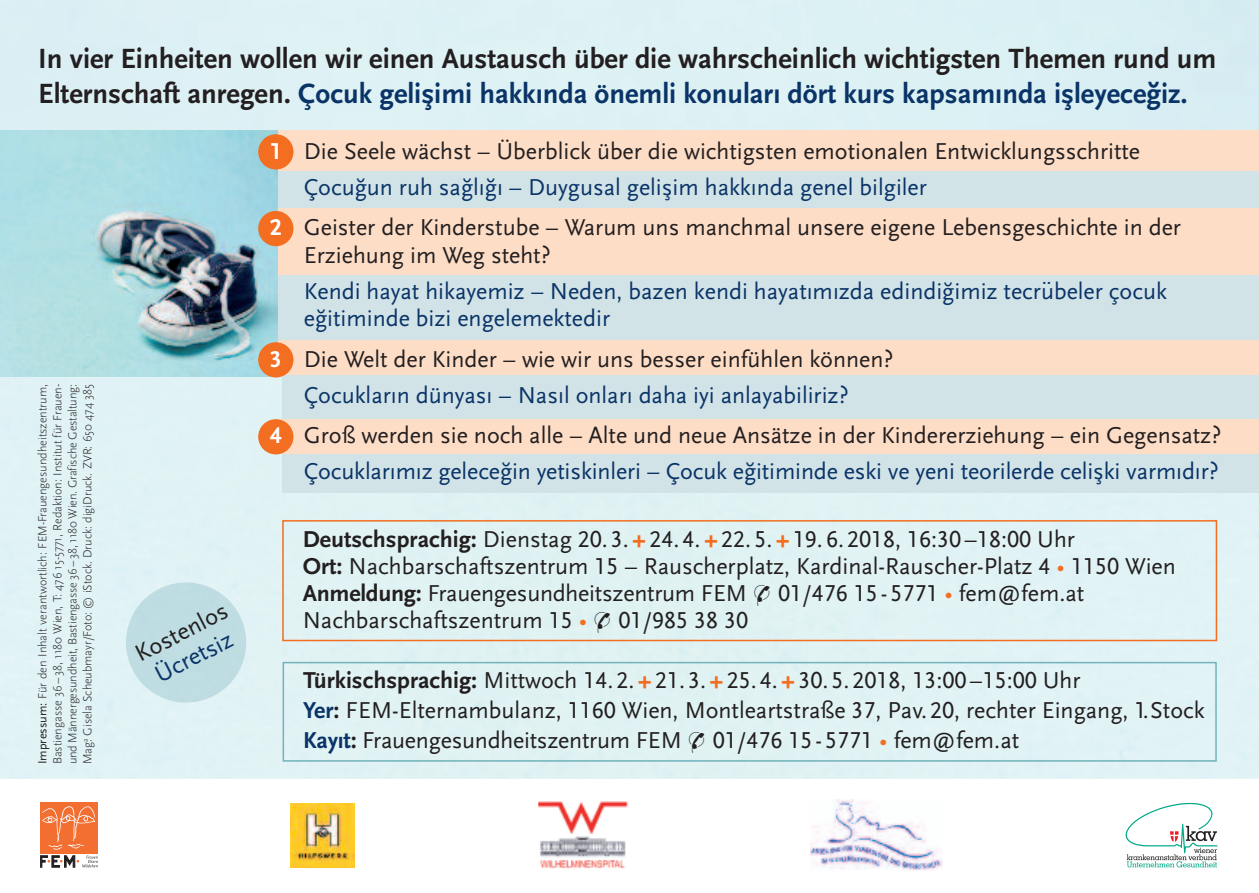
<style>
.page{position:relative;width:1259px;height:893px;background:#fff}
.page>*{position:absolute;margin:0;border:0;box-sizing:border-box;transform-origin:0 0}
.t1{font:700 29.1px "T Scalaturk";color:#0a3468}
.t2{font:700 29.1px "Scala Sans";color:#231f20}
.t3{font:24.6px "Scala Sans";color:#231f20}
.t4{font:24.6px "Scala Sans";color:#0a3468}
.t5{font:24px/27px "Scala Sans";color:#231f20}
.t6{font:24px/36px "Scala Sans";color:#0a3468}
.t7{font:24px "Scala Sans Caps";color:#231f20}
.t8{font:24px "T Scalaturk";color:#0a3468}
.t9{font:300 12.3px/15px "Scala Sans";letter-spacing:-.005em;color:#231f20;text-align:justify}
.s1{font-family:"Scala Sans";color:#231f20}
.s2{font-weight:400}
.s3{font-family:"Scala Sans Figures";font-weight:700;color:#fff}
.s4{font-family:"Scala Sans"}
.s5{font-family:"T Scalaturk"}
.s6{font-family:"Lucida Grande"}
.s7{color:#231f20}
.s8{font-family:"Scala Sans";font-weight:700}
.s9{font-family:"Scala Sans";font-weight:900;color:#f36e21}
.s10{font-weight:700}
.s11{font-family:"Scala Sans Caps"}
.s12{color:#f36e21}
.s13{font-family:"Monotype Sorts"}
.s14{font-weight:700;color:#0a3468}
</style>
<div class="page">
<div style="left:0;top:0;width:1259px;height:779px;background:#e0f2f4"></div>
<img style="left:291px;top:803px;width:64px;height:64px">
<div style="left:241px;top:131px;width:1018px;height:188px;background:#fdddc6"></div>
<div style="left:242px;top:171px;width:1017px;height:37px;background:#d2e3e7"></div>
<div style="left:265px;top:275px;width:994px;height:71px;background:#d2e3e7"></div>
<div style="left:162px;top:340px;width:1097px;height:36px;background:#fdddc6"></div>
<div style="left:281px;top:418px;width:978px;height:36px;background:#fdddc6"></div>
<div style="left:282px;top:375px;width:977px;height:43px;background:#d2e3e7"></div>
<div style="left:282px;top:454px;width:977px;height:38px;background:#d2e3e7"></div>
<div style="left:282px;top:520px;width:935px;height:121px;border:2px solid #f36e21"></div>
<div style="left:282px;top:662px;width:934px;height:100px;border:2px solid #72b2bc"></div>
<img style="left:0;top:131px;width:277px;height:245px">
<div style="left:258px;top:134px;width:35px;height:36px;background:#f36e21;border-radius:50%"></div>
<div style="left:258px;top:211px;width:35px;height:35px;background:#f36e21;border-radius:50%"></div>
<div style="left:258px;top:342px;width:35px;height:35px;background:#f36e21;border-radius:50%"></div>
<div style="left:258px;top:419px;width:35px;height:35px;background:#f36e21;border-radius:50%"></div>
<div style="left:40px;top:802px;width:58px;height:52px;background:#f36e31"></div>
<svg style="left:40px;top:806px;width:58px;height:61px"></svg>
<img style="left:538px;top:801px;width:91px;height:68px">
<img style="left:810px;top:799px;width:133px;height:72px">
<svg style="left:1125px;top:803px;width:92px;height:64px"></svg>
<img style="left:126px;top:582px;width:120px;height:121px">
<p class="t2" style="left:38px;top:40px;width:1179px">In vier Einheiten wollen wir einen Austausch über die wahrscheinlich wichtigsten Themen rund um</p>
<p class="t1" style="left:38px;top:76px;width:1151px"><span class="s1">Elternschaft anregen.</span> Çocuk geli#imi hakkında önemli konuları dört kurs kapsamında i#leyece$iz.</p>
<p class="t9" style="left:37px;top:764px;width:382px;rotate:-90deg"><span class="s2">Impressum:</span> Für den Inhalt verantwortlich: FEM-Frauengesundheitszentrum, Bastiengasse 36–38, 1180 Wien, T: 476 15-5771, Redaktion: Institut für Frauen&shy;und Männergesundheit, Bastiengasse 36–38, 1180 Wien. Grafische Gestaltung:<br>Mag<sup>a</sup>. Gisela Scheubmayr/Foto: © iStock. Druck: digiDruck. ZVR: 650 474 385</p>
<p class="t3" style="left:130px;top:642px;width:102px;rotate:-27deg">Kostenlos</p>
<p class="t4" style="left:150px;top:662px;width:86px;rotate:-27deg">Ücretsiz</p>
<p class="t5" style="left:270px;top:137px;width:872px"><span class="s3">1</span> Die Seele wächst – Überblick über die wichtigsten emotionalen Entwicklungsschritte</p>
<p class="t8" style="left:304px;top:173px;width:624px">Çocu$un ruh sa$lı$ı <span class="s4">–</span> Duygusal geli#im hakkında genel bilgiler</p>
<p class="t5" style="left:304px;top:213px;width:878px;text-indent:-34px"><span class="s3">2</span> Geister der Kinderstube – Warum uns manchmal unsere eigene Lebensgeschichte in der<br>Erziehung im Weg steht?</p>
<p class="t6" style="left:304px;top:277px;width:864px;line-height:27.6px">Kendi hayat hikayemiz – Neden, bazen kendi hayatımızda edindi<span class="s5">$</span>imiz tecru<span class="s6">̈</span>beler çocuk e<span class="s5">$</span>itiminde bizi engelemektedir</p>
<p class="t6" style="left:270px;top:340px;width:625px;text-align:center"><span class="s3">3</span> <span class="s7">Die Welt der Kinder – wie wir uns besser einfühlen können?<br></span>Çocukların dünyası – Nasıl onları daha iyi anlayabiliriz?</p>
<p class="t6" style="left:270px;top:417px;width:953px;text-align:right"><span class="s3">4</span> <span class="s7">Groß werden sie noch alle – Alte und neue Ansätze in der Kindererziehung – ein Gegensatz?<br></span>Çocuklarımız gelece<span class="s5">$</span>in yetiskinleri – Çocuk e<span class="s5">$</span>itiminde eski ve yeni teorilerde celi<span class="s5">#</span>ki varmıdır?</p>
<p class="t7" style="left:303px;top:525px;width:773px"><span class="s8">Deutschsprachig:</span> <span class="s4">Dienstag</span> 20. 3.<span class="s9">+</span>24.4.<span class="s9">+</span>22.5.<span class="s9">+</span>19.6. 2018, 16:30–18:00 <span class="s4">Uhr</span></p>
<p class="t5" style="left:303px;top:552px;width:874px"><span class="s10">Ort:</span> Nachbarschaftszentrum <span class="s11">15</span> – Rauscherplatz, Kardinal-Rauscher-Platz <span class="s11">4</span> <span class="s12">•</span> <span class="s11">1150</span> Wien<br><span class="s10">Anmeldung:</span> Frauengesundheitszentrum FEM <span class="s13">&amp;</span> <span class="s11">01/476 15- 5771</span> <span class="s12">•</span> fem@fem.at<br>Nachbarschaftszentrum <span class="s11">15</span> <span class="s12">•</span> <span class="s13">&amp;</span> <span class="s11">01/985 38 30</span></p>
<p class="t7" style="left:303px;top:666px;width:779px"><span class="s8">Türkischsprachig:</span> <span class="s4">Mittwoch</span> 14.2.<span class="s9">+</span>21. 3.<span class="s9">+</span>25.4.<span class="s9">+</span>30.5. 2018, 13:00–15:00 <span class="s4">Uhr</span></p>
<p class="t5" style="left:303px;top:695px;width:903px;line-height:30px"><span class="s14">Yer</span><span class="s10">:</span> FEM-Elternambulanz, <span class="s11">1160</span> Wien, Montleartstraße <span class="s11">37</span>, Pav.<span class="s11">20</span>, rechter Eingang, <span class="s11">1.</span>Stock<br><span class="s14">Kayıt</span><span class="s10">:</span> Frauengesundheitszentrum FEM <span class="s13">&amp;</span> <span class="s11">01/476 15- 5771</span> <span class="s12">•</span> fem@fem.at</p>
</div>
